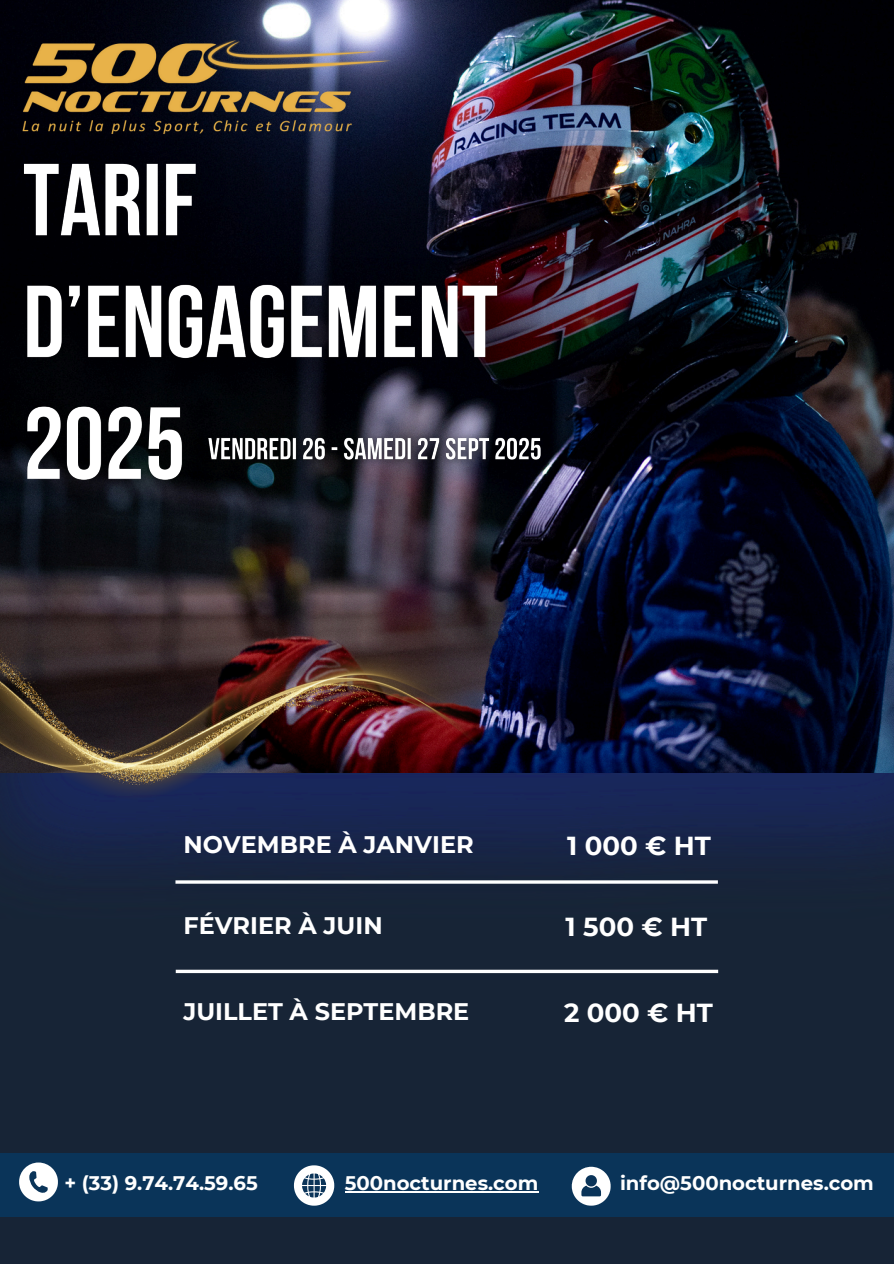
<style>
.page{position:relative;width:894px;height:1264px;background:#fff}
.page>*{position:absolute;margin:0;border:0;box-sizing:border-box;transform-origin:0 0}
.t1{font:700 25.95px "Montserrat";color:#fff}
.t2{font:700 24px "Montserrat";color:#fff}
.t3{font:700 19.65px "Montserrat";color:#fff}
</style>
<div class="page">
<div style="left:0;top:0;width:893px;height:1263px;background:#172436"></div>
<img style="left:0;top:772px;width:893px;height:112px">
<img style="left:0;top:0;width:893px;height:772px">
<img style="left:0;top:616px;width:482px;height:193px">
<img style="left:4px;top:21px;width:408px;height:101px">
<img style="left:0;top:122px;width:542px;height:406px">
<div style="left:0;top:1153px;width:893px;height:63px;background:#0a3459"></div>
<svg style="left:19px;top:1162px;width:39px;height:39px"></svg>
<svg style="left:294px;top:1165px;width:40px;height:40px"></svg>
<svg style="left:571px;top:1166px;width:39px;height:39px"></svg>
<hr style="left:344px;top:1190px;width:194px;height:2px;background:#fff">
<hr style="left:175px;top:880px;width:542px;height:3px;background:#fff">
<svg style="left:176px;top:969px;width:542px;height:4px;background:#d5d7da"></svg>
<img style="left:194px;top:424px;width:361px;height:52px">
<h3 class="t2" style="left:183px;top:830px;width:292px">NOVEMBRE À JANVIER</h3>
<p class="t1" style="left:567px;top:830px;width:145px">1 000 € HT</p>
<p class="t2" style="left:183px;top:910px;width:201px">FÉVRIER À JUIN</p>
<h3 class="t2" style="left:183px;top:997px;width:287px">JUILLET À SEPTEMBRE</h3>
<h3 class="t1" style="left:565px;top:910px;width:143px">1 500 € HT</h3>
<h3 class="t1" style="left:564px;top:997px;width:150px">2 000 € HT</h3>
<p class="t3" style="left:65px;top:1170px;width:195px">+ (33) 9.74.74.59.65</p>
<p class="t3" style="left:344px;top:1170px;width:195px">500nocturnes.com</p>
<p class="t3" style="left:619px;top:1170px;width:255px">info@500nocturnes.com</p>
</div>
